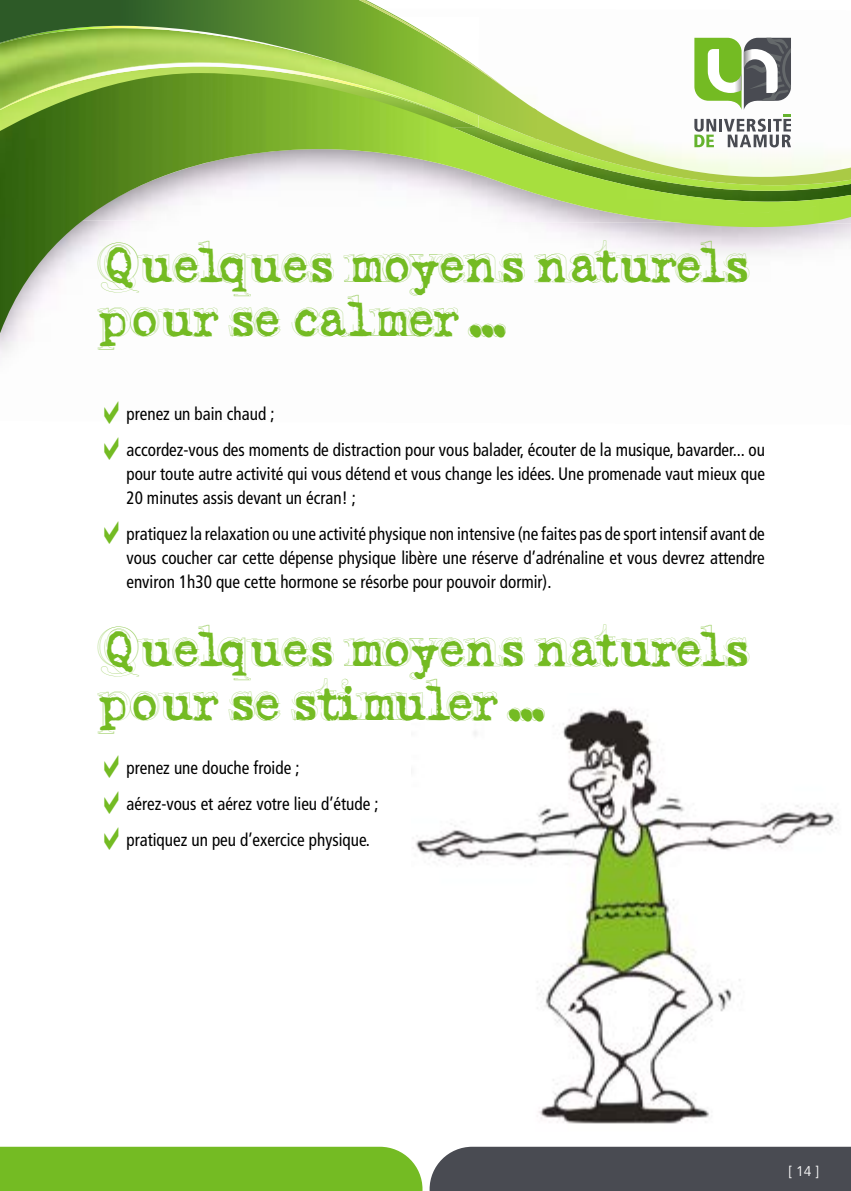
<style>
.page{position:relative;width:851px;height:1191px;background:#fff}
.page>*{position:absolute;margin:0;border:0;box-sizing:border-box;transform-origin:0 0}
.t1{font:48px/54px "Fluoxetine";letter-spacing:-.06em;color:#74bb23}
.t2{font:condensed 18px/36px "Frutiger LT Std";color:#000;scale:.95 1}
.t3{font:14px "Avenir";color:#fff}
</style>
<div class="page">
<img style="left:0;top:191px;width:850px;height:142px">
<img style="left:0;top:185px;width:850px;height:6px">
<svg style="left:0;top:0;width:850px;height:185px"></svg>
<svg style="left:164px;top:0;width:347px;height:93px"></svg>
<div style="left:0;top:1146px;width:422px;height:45px;background:#74bb23"></div>
<div style="left:429px;top:1146px;width:421px;height:45px;background:#494b52"></div>
<svg style="left:694px;top:38px;width:96px;height:109px"></svg>
<img style="left:415px;top:703px;width:422px;height:421px">
<h1 class="t1" style="left:96px;top:237px;width:655px">Quelques moyens naturels pour se calmer ...</h1>
<p class="t2" style="left:126px;top:396px;width:673px">prenez un bain chaud ;<br>accordez-vous des moments de distraction pour vous balader, écouter de la musique, bavarder... ou</p>
<p class="t2" style="left:126px;top:462px;width:673px;line-height:24px">pour toute autre activité qui vous détend et vous change les idées. Une promenade vaut mieux que<br>20 minutes assis devant un écran! ;</p>
<p class="t2" style="left:126px;top:522px;width:673px;line-height:24px;text-align:justify">pratiquez la relaxation ou une activité physique non intensive (ne faites pas de sport intensif avant de vous coucher car cette dépense physique libère une réserve d’adrénaline et vous devrez attendre environ 1h30 que cette hormone se résorbe pour pouvoir dormir).</p>
<h1 class="t1" style="left:96px;top:621px;width:655px">Quelques moyens naturels pour se stimuler ...</h1>
<p class="t2" style="left:126px;top:750px;width:267px">prenez une douche froide ;<br>aérez-vous et aérez votre lieu d’étude ; pratiquez un peu d’exercice physique.</p>
<p class="t3" style="left:788px;top:1163px;width:32px">[ 14 ]</p>
</div>
